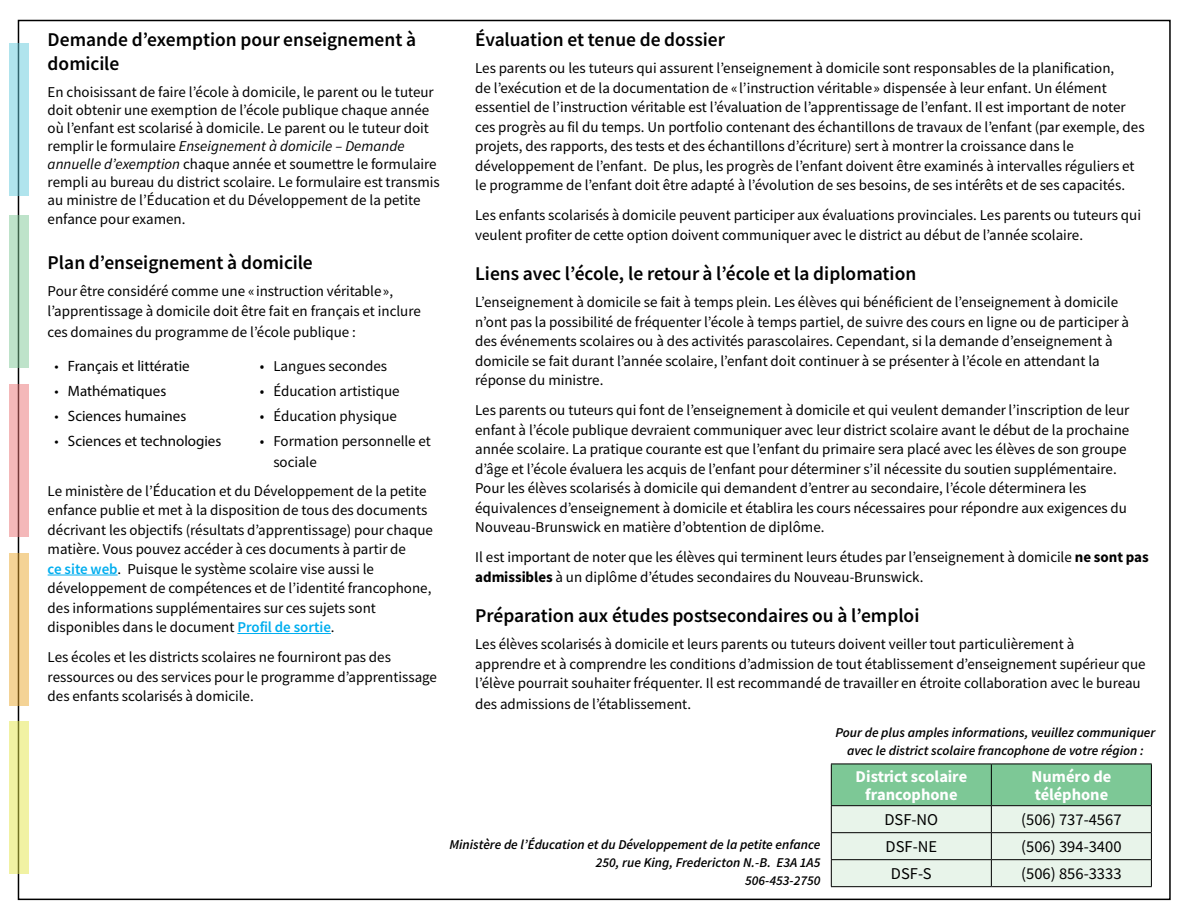
<style>
.page{position:relative;width:1188px;height:918px;background:#fff}
.page>*{position:absolute;margin:0;border:0;box-sizing:border-box;transform-origin:0 0}
.t1{font:19.5px/23.4px "Source Sans Variable";letter-spacing:.03em;color:#000}
.t2{font:16.5px "Source Sans Variable";letter-spacing:.025em;color:#000}
.t3{font:16.5px/18px "Source Sans Variable";letter-spacing:.04em;color:#fff;text-align:center}
.t4{font:15px/19.5px "Source Sans Variable";letter-spacing:.02em;color:#000}
.t5{font:15px "Myriad Pro";color:#000}
.t6{font:italic 13.5px/18px "Source Sans Variable";letter-spacing:.035em;color:#000;text-align:center}
.s1{font-style:italic}
.s2{color:#00aeef}
</style>
<div class="page">
<hr style="left:48px;top:575px;width:70px;height:1px;background:#00aeef">
<hr style="left:237px;top:633px;width:94px;height:1px;background:#00aeef">
<svg style="left:831px;top:764px;width:321px;height:122px;background:#bcdcc5"></svg>
<hr style="left:831px;top:886px;width:160px;height:1px;background:#000">
<hr style="left:991px;top:886px;width:161px;height:1px;background:#000">
<svg style="left:9px;top:216px;width:19px;height:152px;background:#b3d8bf"></svg>
<svg style="left:9px;top:384px;width:19px;height:153px;background:#e9adae"></svg>
<svg style="left:9px;top:553px;width:19px;height:152px;background:#e9c88b"></svg>
<svg style="left:9px;top:721px;width:19px;height:153px;background:#e6e798"></svg>
<svg style="left:9px;top:44px;width:19px;height:152px;background:#a5d9e2"></svg>
<h1 class="t1" style="left:48px;top:28px;width:369px">Demande d’exemption pour enseignement à domicile</h1>
<p class="t4" style="left:48px;top:83px;width:393px;line-height:18px">En choisissant de faire l’école à domicile, le parent ou le tuteur doit obtenir une exemption de l’école publique chaque année où l’enfant est scolarisé à domicile. Le parent ou le tuteur doit remplir le formulaire <span class="s1">Enseignement à domicile – Demande annuelle d’exemption</span> chaque année et soumettre le formulaire rempli au bureau du district scolaire. Le formulaire est transmis au ministre de l’Éducation et du Développement de la petite</p>
<p class="t4" style="left:48px;top:210px;width:139px">enfance pour examen.</p>
<h1 class="t1" style="left:48px;top:251px;width:266px">Plan d’enseignement à domicile</h1>
<p class="t4" style="left:48px;top:282px;width:375px">Pour être considéré comme une « instruction véritable », l’apprentissage à domicile doit être fait en français et inclure</p>
<p class="t4" style="left:48px;top:322px;width:309px">ces domaines du programme de l’école publique :</p>
<p class="t5" style="left:54px;top:357px;width:137px">• Français et littératie</p>
<p class="t4" style="left:260px;top:357px;width:129px">• Langues secondes</p>
<p class="t5" style="left:54px;top:382px;width:113px">• Mathématiques</p>
<p class="t4" style="left:260px;top:382px;width:141px">• Éducation artistique</p>
<p class="t5" style="left:54px;top:407px;width:133px">• Sciences humaines</p>
<p class="t4" style="left:260px;top:406px;width:138px">• Éducation physique</p>
<p class="t5" style="left:54px;top:431px;width:169px">• Sciences et technologies</p>
<p class="t4" style="left:273px;top:430px;width:159px;line-height:21px;text-indent:-14px">• Formation personnelle et sociale</p>
<p class="t4" style="left:48px;top:481px;width:387px">Le ministère de l’Éducation et du Développement de la petite enfance publie et met à la disposition de tous des documents décrivant les objectifs (résultats d’apprentissage) pour chaque matière. Vous pouvez accéder à ces documents à partir de<br><span class="s2">ce site web</span>. Puisque le système scolaire vise aussi le développement de compétences et de l’identité francophone, des informations supplémentaires sur ces sujets sont disponibles dans le document <span class="s2">Profil de sortie</span>.</p>
<p class="t4" style="left:48px;top:648px;width:391px">Les écoles et les districts scolaires ne fourniront pas des ressources ou des services pour le programme d’apprentissage des enfants scolarisés à domicile.</p>
<h1 class="t1" style="left:475px;top:28px;width:250px">Évaluation et tenue de dossier</h1>
<p class="t4" style="left:475px;top:59px;width:671px">Les parents ou les tuteurs qui assurent l’enseignement à domicile sont responsables de la planification,<br>de l’exécution et de la documentation de « l’instruction véritable » dispensée à leur enfant. Un élément essentiel de l’instruction véritable est l’évaluation de l’apprentissage de l’enfant. Il est important de noter ces progrès au fil du temps. Un portfolio contenant des échantillons de travaux de l’enfant (par exemple, des projets, des rapports, des tests et des échantillons d’écriture) sert à montrer la croissance dans le développement de l’enfant. De plus, les progrès de l’enfant doivent être examinés à intervalles réguliers et le programme de l’enfant doit être adapté à l’évolution de ses besoins, de ses intérêts et de ses capacités.</p>
<p class="t4" style="left:475px;top:206px;width:667px">Les enfants scolarisés à domicile peuvent participer aux évaluations provinciales. Les parents ou tuteurs qui veulent profiter de cette option doivent communiquer avec le district au début de l’année scolaire.</p>
<h1 class="t1" style="left:475px;top:262px;width:442px">Liens avec l’école, le retour à l’école et la diplomation</h1>
<p class="t4" style="left:475px;top:293px;width:655px">L’enseignement à domicile se fait à temps plein. Les élèves qui bénéficient de l’enseignement à domicile n’ont pas la possibilité de fréquenter l’école à temps partiel, de suivre des cours en ligne ou de participer à des événements scolaires ou à des activités parascolaires. Cependant, si la demande d’enseignement à domicile se fait durant l’année scolaire, l’enfant doit continuer à se présenter à l’école en attendant la réponse du ministre.</p>
<p class="t4" style="left:475px;top:401px;width:655px">Les parents ou tuteurs qui font de l’enseignement à domicile et qui veulent demander l’inscription de leur enfant à l’école publique devraient communiquer avec leur district scolaire avant le début de la prochaine année scolaire. La pratique courante est que l’enfant du primaire sera placé avec les élèves de son groupe d’âge et l’école évaluera les acquis de l’enfant pour déterminer s’il nécessite du soutien supplémentaire.<br>Pour les élèves scolarisés à domicile qui demandent d’entrer au secondaire, l’école déterminera les équivalences d’enseignement à domicile et établira les cours nécessaires pour répondre aux exigences du Nouveau-Brunswick en matière d’obtention de diplôme.</p>
<p class="t4" style="left:475px;top:548px;width:674px">Il est important de noter que les élèves qui terminent leurs études par l’enseignement à domicile ne sont pas admissibles à un diplôme d’études secondaires du Nouveau-Brunswick.</p>
<h1 class="t1" style="left:475px;top:604px;width:445px">Préparation aux études postsecondaires ou à l’emploi</h1>
<p class="t4" style="left:475px;top:635px;width:672px">Les élèves scolarisés à domicile et leurs parents ou tuteurs doivent veiller tout particulièrement à<br>apprendre et à comprendre les conditions d’admission de tout établissement d’enseignement supérieur que l’élève pourrait souhaiter fréquenter. Il est recommandé de travailler en étroite collaboration avec le bureau</p>
<p class="t4" style="left:475px;top:695px;width:217px">des admissions de l’établissement.</p>
<p class="t6" style="left:835px;top:724px;width:321px">Pour de plus amples informations, veuillez communiquer avec le district scolaire francophone de votre région :</p>
<p class="t6" style="left:449px;top:835px;width:372px;text-align:right">Ministère de l’Éducation et du Développement de la petite enfance<br>250, rue King, Fredericton N.-B. E3A 1A5<br>506-453-2750</p>
<p class="t3" style="left:856px;top:768px;width:112px">District scolaire francophone</p>
<p class="t3" style="left:1032px;top:768px;width:81px;text-align:left">Numéro de téléphone</p>
<p class="t2" style="left:884px;top:810px;width:55px">DSF-NO</p>
<p class="t2" style="left:1021px;top:810px;width:101px">(506) 737-4567</p>
<p class="t2" style="left:886px;top:837px;width:53px">DSF-NE</p>
<p class="t2" style="left:1021px;top:837px;width:101px">(506) 394-3400</p>
<p class="t2" style="left:891px;top:864px;width:42px">DSF-S</p>
<p class="t2" style="left:1021px;top:864px;width:101px">(506) 856-3333</p>
</div>
